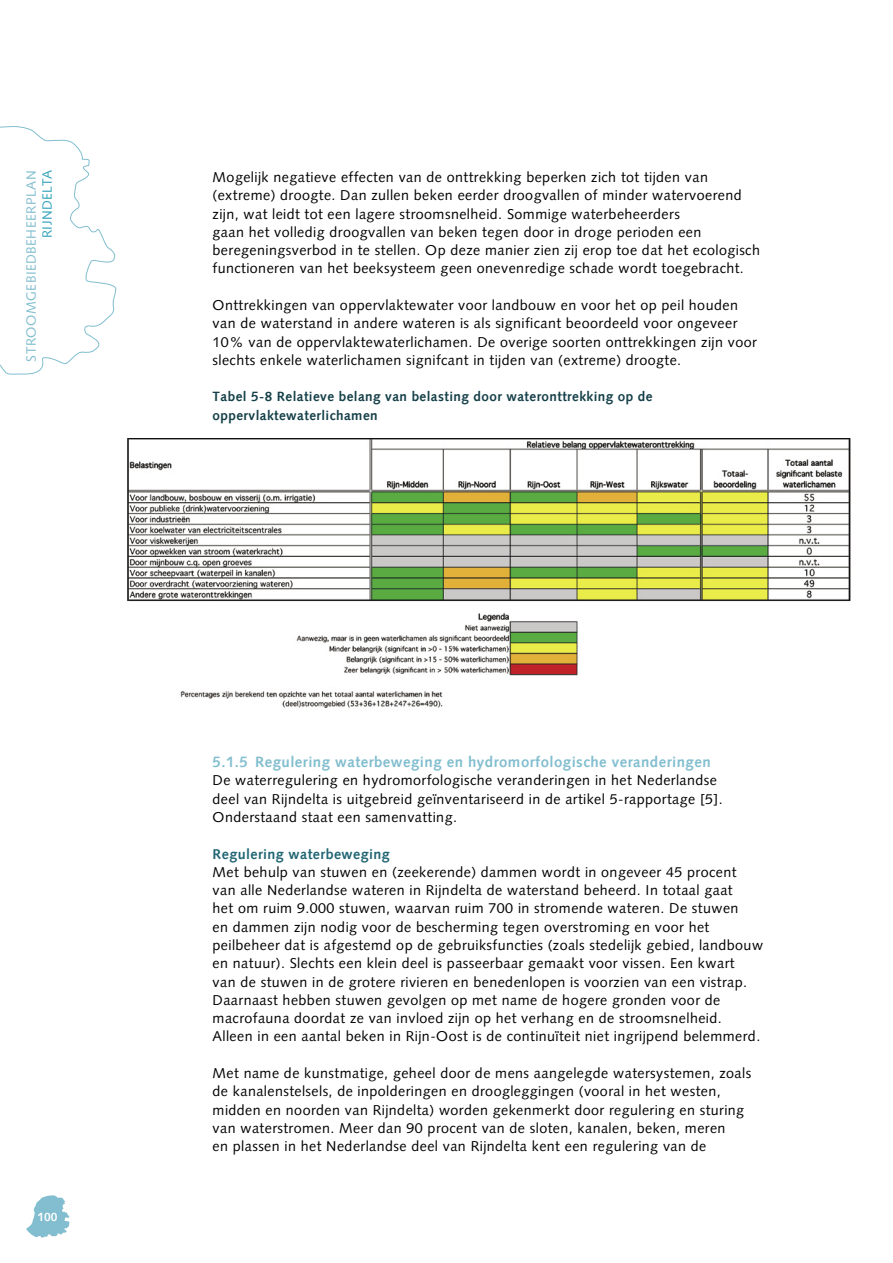
<style>
.page{position:relative;width:893px;height:1263px;background:#fff}
.page>*{position:absolute;margin:0;border:0;box-sizing:border-box;transform-origin:0 0}
.t1{font:700 15px "VW Syntax Adobe";letter-spacing:.02em;color:#82becf}
.t2{font:14.25px/18.3px "VW Syntax Adobe";letter-spacing:.02em;color:#000}
.t3{font:700 14.25px "VW Syntax Adobe";letter-spacing:.02em;color:#226674}
.t4{font:700 13.5px/18.3px "VW Syntax Adobe";letter-spacing:.02em;color:#154049}
.t5{font:13.5px "VW Syntax Adobe";letter-spacing:.025em;color:#82becf}
.t6{font:13.5px "VW Syntax Adobe";letter-spacing:.025em;color:#35a4ba}
.t7{font:700 12px "VW Syntax Adobe";color:#fff}
</style>
<div class="page">
<svg style="left:26px;top:1195px;width:44px;height:42px"></svg>
<svg style="left:0;top:126px;width:117px;height:249px"></svg>
<img style="left:128px;top:438px;width:722px;height:270px">
<p class="t5" style="left:23px;top:361px;width:193px;rotate:-90deg">STROOMGEBIEDBEHEERPLAN</p>
<p class="t6" style="left:39px;top:238px;width:70px;rotate:-90deg">RIJNDELTA</p>
<p class="t2" style="left:213px;top:168px;width:549px">Mogelijk negatieve effecten van de onttrekking beperken zich tot tijden van (extreme) droogte. Dan zullen beken eerder droogvallen of minder watervoerend zijn, wat leidt tot een lagere stroomsnelheid. Sommige waterbeheerders<br>gaan het volledig droogvallen van beken tegen door in droge perioden een beregeningsverbod in te stellen. Op deze manier zien zij erop toe dat het ecologisch functioneren van het beeksysteem geen onevenredige schade wordt toegebracht.</p>
<p class="t2" style="left:213px;top:296px;width:546px">Onttrekkingen van oppervlaktewater voor landbouw en voor het op peil houden van de waterstand in andere wateren is als significant beoordeeld voor ongeveer 10% van de oppervlaktewaterlichamen. De overige soorten onttrekkingen zijn voor slechts enkele waterlichamen signifcant in tijden van (extreme) droogte.</p>
<p class="t4" style="left:213px;top:388px;width:442px">Tabel 5-8 Relatieve belang van belasting door wateronttrekking op de oppervlaktewaterlichamen</p>
<p class="t7" style="left:37px;top:1210px;width:22px">100</p>
<p class="t1" style="left:213px;top:753px;width:500px">5.1.5 Regulering waterbeweging en hydromorfologische veranderingen</p>
<p class="t2" style="left:213px;top:771px;width:512px">De waterregulering en hydromorfologische veranderingen in het Nederlandse deel van Rijndelta is uitgebreid geïnventariseerd in de artikel 5-rapportage [5].<br>Onderstaand staat een samenvatting.</p>
<p class="t3" style="left:213px;top:845px;width:179px">Regulering waterbeweging</p>
<p class="t2" style="left:213px;top:863px;width:552px">Met behulp van stuwen en (zeekerende) dammen wordt in ongeveer 45 procent van alle Nederlandse wateren in Rijndelta de waterstand beheerd. In totaal gaat<br>het om ruim 9.000 stuwen, waarvan ruim 700 in stromende wateren. De stuwen<br>en dammen zijn nodig voor de bescherming tegen overstroming en voor het peilbeheer dat is afgestemd op de gebruiksfuncties (zoals stedelijk gebied, landbouw en natuur). Slechts een klein deel is passeerbaar gemaakt voor vissen. Een kwart<br>van de stuwen in de grotere rivieren en benedenlopen is voorzien van een vistrap.<br>Daarnaast hebben stuwen gevolgen op met name de hogere gronden voor de macrofauna doordat ze van invloed zijn op het verhang en de stroomsnelheid.<br>Alleen in een aantal beken in Rijn-Oost is de continuïteit niet ingrijpend belemmerd.</p>
<p class="t2" style="left:213px;top:1064px;width:540px">Met name de kunstmatige, geheel door de mens aangelegde watersystemen, zoals de kanalenstelsels, de inpolderingen en droogleggingen (vooral in het westen, midden en noorden van Rijndelta) worden gekenmerkt door regulering en sturing van waterstromen. Meer dan 90 procent van de sloten, kanalen, beken, meren<br>en plassen in het Nederlandse deel van Rijndelta kent een regulering van de</p>
</div>
